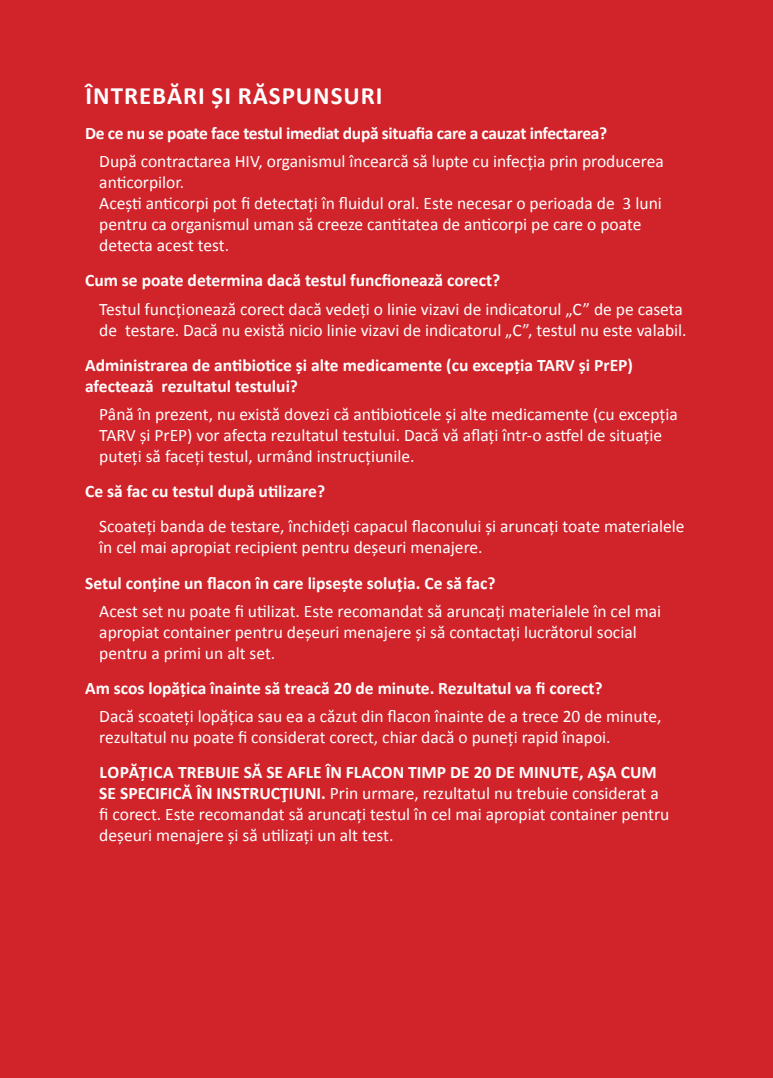
<style>
.page{position:relative;width:773px;height:1078px;background:#fff}
.page>*{position:absolute;margin:0;border:0;box-sizing:border-box;transform-origin:0 0}
.t1{font:700 25px "Calibri";letter-spacing:.04em;color:#fff}
.t2{font:17.5px/21px "Calibri";color:#fff}
.t3{font:700 17.5px/21px "Calibri";color:#fff}
.t4{font:700 17.5px "Calibri";letter-spacing:-.02em;color:#fff}
.s1{font-weight:700}
</style>
<div class="page">
<div style="left:758px;top:0;width:14px;height:1077px;background:#d1232a"></div>
<div style="left:0;top:0;width:758px;height:1077px;background:#d1232a"></div>
<p class="t1" style="left:86px;top:80px;width:298px">ÎNTREBĂRI ȘI RĂSPUNSURI</p>
<p class="t4" style="left:85px;top:122px;width:523px">De ce nu se poate face testul imediat după situafia care a cauzat infectarea?</p>
<p class="t2" style="left:99px;top:151px;width:566px">După contractarea HIV, organismul încearcă să lupte cu infecția prin producerea anticorpilor.</p>
<p class="t2" style="left:99px;top:193px;width:564px">Acești anticorpi pot fi detectați în fluidul oral. Este necesar o perioada de 3 luni pentru ca organismul uman să creeze cantitatea de anticorpi pe care o poate detecta acest test.</p>
<p class="t3" style="left:85px;top:270px;width:416px">Cum se poate determina dacă testul funcfionează corect?</p>
<p class="t2" style="left:99px;top:298px;width:589px">Testul funcționează corect dacă vedeți o linie vizavi de indicatorul „C” de pe caseta de testare. Dacă nu există nicio linie vizavi de indicatorul „C”, testul nu este valabil.</p>
<p class="t3" style="left:85px;top:354px;width:549px">Administrarea de antibiotice și alte medicamente (cu excepția TARV și PrEP) afectează rezultatul testului?</p>
<p class="t2" style="left:99px;top:403px;width:580px">Până în prezent, nu există dovezi că antibioticele și alte medicamente (cu excepția<br>TARV și PrEP) vor afecta rezultatul testului. Dacă vă aflați într-o astfel de situație puteți să faceți testul, urmând instrucțiunile.</p>
<p class="t3" style="left:85px;top:480px;width:241px">Ce să fac cu testul după utilizare?</p>
<p class="t2" style="left:99px;top:516px;width:586px">Scoateți banda de testare, închideți capacul flaconului și aruncați toate materialele în cel mai apropiat recipient pentru deșeuri menajere.</p>
<p class="t3" style="left:85px;top:572px;width:412px">Setul conține un flacon în care lipsește soluția. Ce să fac?</p>
<p class="t2" style="left:99px;top:600px;width:563px">Acest set nu poate fi utilizat. Este recomandat să aruncați materialele în cel mai apropiat container pentru deșeuri menajere și să contactați lucrătorul social pentru a primi un alt set.</p>
<p class="t3" style="left:85px;top:677px;width:519px">Am scos lopățica înainte să treacă 20 de minute. Rezultatul va fi corect?</p>
<p class="t2" style="left:99px;top:705px;width:563px">Dacă scoateți lopățica sau ea a căzut din flacon înainte de a trece 20 de minute, rezultatul nu poate fi considerat corect, chiar dacă o puneți rapid înapoi.</p>
<p class="t2" style="left:99px;top:761px;width:571px"><span class="s1">LOPĂȚICA TREBUIE SĂ SE AFLE ÎN FLACON TIMP DE 20 DE MINUTE, AŞA CUM SE SPECIFICĂ ÎN INSTRUCŢIUNI.</span> Prin urmare, rezultatul nu trebuie considerat a fi corect. Este recomandat să aruncați testul în cel mai apropiat container pentru deșeuri menajere și să utilizați un alt test.</p>
</div>
